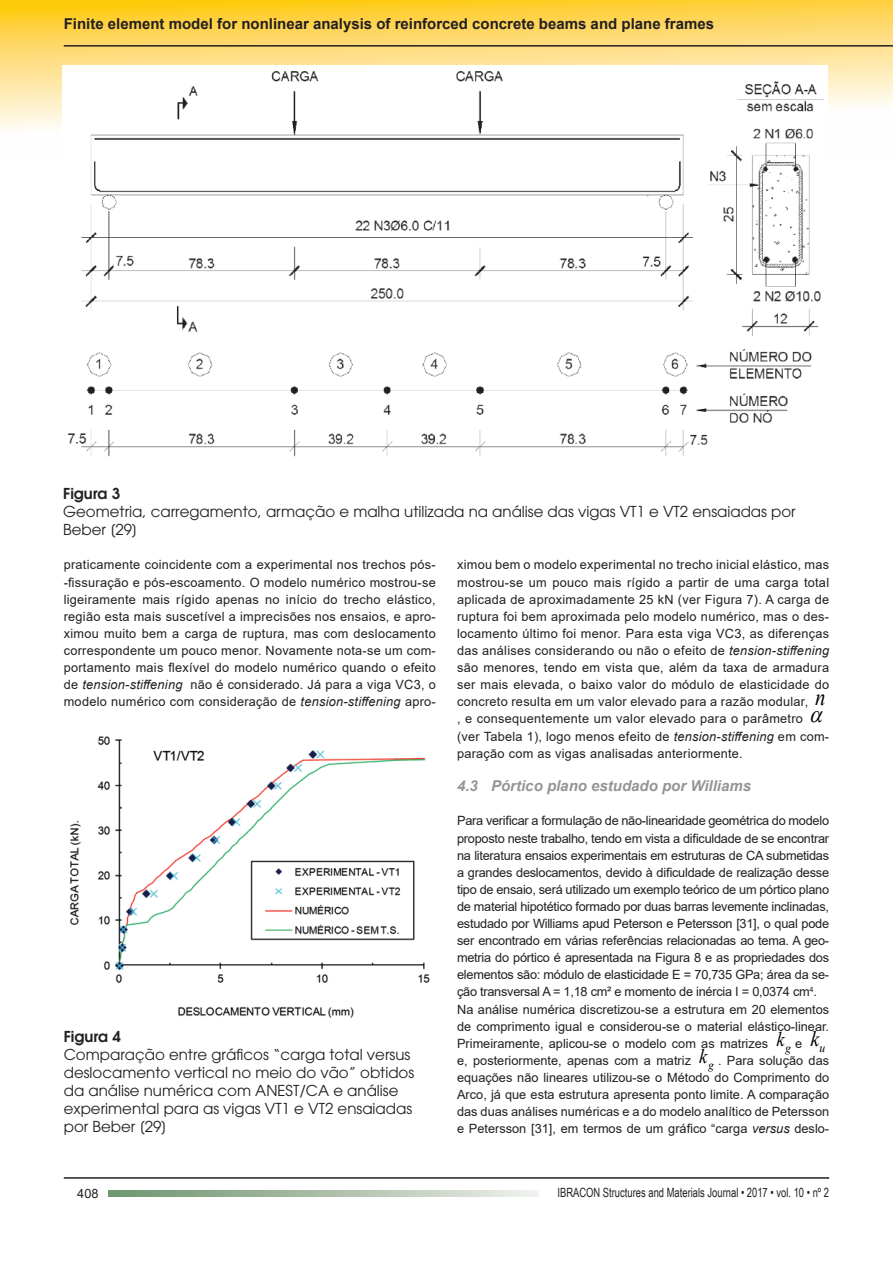
<style>
.page{position:relative;width:893px;height:1263px;background:#fff}
.page>*{position:absolute;margin:0;border:0;box-sizing:border-box;transform-origin:0 0}
.t1{font:15px/18px "Avant Garde";color:#231f20}
.t2{font:700 15px "Arial";color:#231f20}
.t3{font:italic 700 15px "Arial";color:#939598}
.t4{font:600 15px "Avant Garde";color:#231f20}
.t5{font:12.75px/17.1px "Arial";letter-spacing:-.02em;color:#231f20}
.t6{font:12.75px/17.1px "Arial";color:#231f20;text-align:justify}
.t7{font:12.75px/17.1px "Arial";letter-spacing:.02em;color:#231f20}
.t8{font:12.75px "Arial Narrow";color:#231f20;scale:.9 1}
.t9{font:italic 12.6px "Times New Roman";color:#000001;scale:.92 1}
.t10{font:italic 12px "Times New Roman";color:#000001;scale:.9 1}
.s1{font-style:italic}
.s2{font-family:"Times New Roman";font-style:italic;font-size:23.55px;color:#000001}
.s3{font-family:"Times New Roman";font-style:italic;font-size:20.4px;color:#000001}
</style>
<div class="page">
<svg style="left:0;top:0;width:893px;height:130px;background:#fedb6f"></svg>
<hr style="left:64px;top:1177px;width:765px;height:2px;background:#231f20">
<hr style="left:64px;top:45px;width:829px;height:2px;background:#231f20">
<svg style="left:108px;top:1190px;width:431px;height:6px;background:#acc0aa"></svg>
<div style="left:62px;top:66px;width:766px;height:473px;background:#fff"></div>
<img style="left:68px;top:71px;width:755px;height:386px">
<img style="left:69px;top:736px;width:361px;height:282px">
<p class="t2" style="left:64px;top:13px;width:652px">Finite element model for nonlinear analysis of reinforced concrete beams and plane frames</p>
<p class="t4" style="left:63px;top:483px;width:58px">Figura 3</p>
<p class="t1" style="left:63px;top:502px;width:734px">Geometria, carregamento, armação e malha utilizada na análise das vigas VT1 e VT2 ensaiadas por<br>Beber [29]</p>
<p class="t6" style="left:64px;top:556px;width:374px">praticamente coincidente com a experimental nos trechos pós--fissuração e pós-escoamento. O modelo numérico mostrou-se ligeiramente mais rígido apenas no início do trecho elástico, região esta mais suscetível a imprecisões nos ensaios, e apro&shy;ximou muito bem a carga de ruptura, mas com deslocamento correspondente um pouco menor. Novamente nota-se um com&shy;portamento mais flexível do modelo numérico quando o efeito de <span class="s1">tension-stiffening</span> não é considerado. Já para a viga VC3, o modelo numérico com consideração de <span class="s1">tension-stiffening</span> apro-</p>
<p class="t7" style="left:457px;top:556px;width:374px">ximou bem o modelo experimental no trecho inicial elástico, mas mostrou-se um pouco mais rígido a partir de uma carga total aplicada de aproximadamente 25 kN (ver Figura 7). A carga de ruptura foi bem aproximada pelo modelo numérico, mas o des&shy;locamento último foi menor. Para esta viga VC3, as diferenças das análises considerando ou não o efeito de <span class="s1">tension-stiffening </span>são menores, tendo em vista que, além da taxa de armadura ser mais elevada, o baixo valor do módulo de elasticidade do concreto resulta em um valor elevado para a razão modular, <span class="s2">n </span>, e consequentemente um valor elevado para o parâmetro<br>(ver Tabela 1), logo menos efeito de <span class="s1">tension-stiffening</span> em com&shy;paração com as vigas analisadas anteriormente.</p>
<p class="t3" style="left:457px;top:776px;width:295px">4.3 Pórtico plano estudado por Williams</p>
<p class="t5" style="left:457px;top:812px;width:374px">Para verificar a formulação de não-linearidade geométrica do modelo proposto neste trabalho, tendo em vista a dificuldade de se encontrar na literatura ensaios experimentais em estruturas de CA submetidas a grandes deslocamentos, devido à dificuldade de realização desse tipo de ensaio, será utilizado um exemplo teórico de um pórtico plano de material hipotético formado por duas barras levemente inclinadas, estudado por Williams apud Peterson e Petersson [31], o qual pode ser encontrado em várias referências relacionadas ao tema. A geo&shy;metria do pórtico é apresentada na Figura 8 e as propriedades dos elementos são: módulo de elasticidade E = 70,735 GPa; área da se&shy;ção transversal A = 1,18 cm² e momento de inércia I = 0,0374 cm<sup>4</sup>.<br>Na análise numérica discretizou-se a estrutura em 20 elementos de comprimento igual e considerou-se o material elástico-linear.<br>Primeiramente, aplicou-se o modelo com as matrizes</p>
<p class="t4" style="left:64px;top:1026px;width:58px">Figura 4</p>
<p class="t1" style="left:64px;top:1045px;width:352px">Comparação entre gráficos “carga total versus deslocamento vertical no meio do vão” obtidos da análise numérica com ANEST/CA e análise experimental para as vigas VT1 e VT2 ensaiadas por Beber [29]</p>
<p class="t10" style="left:776px;top:1039px;width:30px">g<sup>k</sup> <sup>e</sup></p>
<p class="t9" style="left:811px;top:1038px;width:18px">u<sup>k</sup></p>
<p class="t6" style="left:457px;top:1052px;width:374px;text-indent:242px"><sub>g</sub><span class="s3">k</span> . Para solução das equações não lineares utilizou-se o Método do Comprimento do Arco, já que esta estrutura apresenta ponto limite. A comparação das duas análises numéricas e a do modelo analítico de Petersson e Petersson [31], em termos de um gráfico “carga <span class="s1">versus</span> deslo-</p>
<p class="t6" style="left:457px;top:1052px;width:235px">e, posteriormente, apenas com a matriz</p>
<p class="t6" style="left:77px;top:1185px;width:23px">408</p>
<p class="t8" style="left:557px;top:1183px;width:303px">IBRACON Structures and Materials Journal • 2017 • vol. 10 • nº 2</p>
</div>
